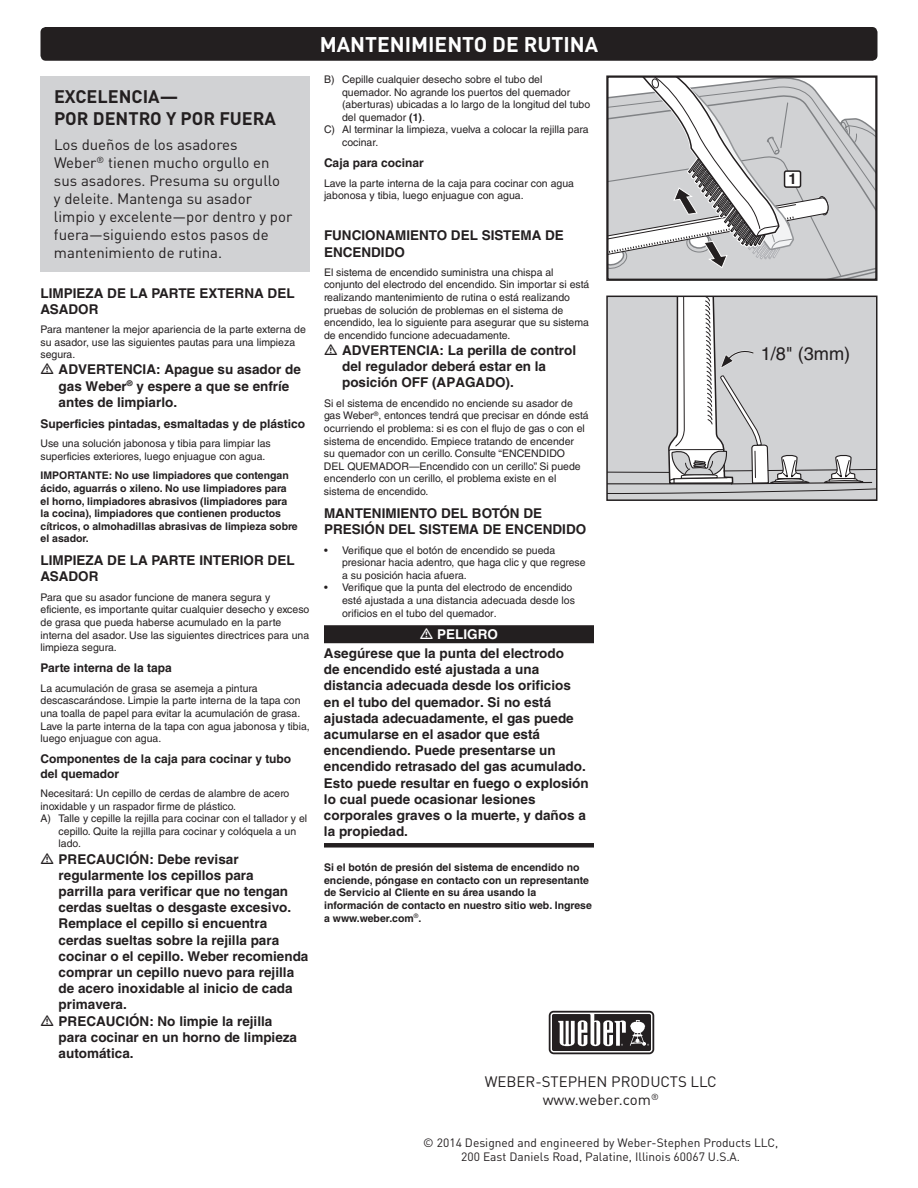
<style>
.page{position:relative;width:918px;height:1188px;background:#fff}
.page>*{position:absolute;margin:0;border:0;box-sizing:border-box;transform-origin:0 0}
.t1{font:700 21px "DIN Pro";color:#fff}
.t2{font:18.15px "Helvetica LT Std";color:#231f20}
.t3{font:700 18px/21.6px "DIN Pro";color:#231f20}
.t4{font:15px/18px "DIN Pro";color:#231f20}
.t5{font:700 15px "Helvetica LT Std";color:#231f20}
.t6{font:700 13.5px/16.2px "Helvetica LT Std";color:#231f20}
.t7{font:700 13.5px "Helvetica LT Std";color:#fff}
.t8{font:700 12px/14.4px "Helvetica LT Std";color:#231f20}
.t9{font:12px/14.4px "DIN Pro";color:#231f20;text-align:center}
.t10{font:10.5px/12.6px "Helvetica LT Std";color:#231f20}
.t11{font:700 10.5px/12.6px "Helvetica LT Std";color:#231f20}
.s1{font-weight:700}
</style>
<div class="page">
<div style="left:41px;top:27px;width:837px;height:34px;background:#231f20;border-radius:5px"></div>
<div style="left:40px;top:76px;width:270px;height:195px;background:#d1d2d4"></div>
<div style="left:324px;top:625px;width:270px;height:18px;background:#231f20"></div>
<div style="left:324px;top:843px;width:270px;height:5px;background:#231f20"></div>
<svg style="left:610px;top:79px;width:264px;height:198px"></svg>
<div style="left:785px;top:171px;width:16px;height:16px;background:#fff;border-radius:2px"></div>
<div style="left:784px;top:170px;width:17px;height:18px;border:2px solid #231f20;border-radius:2px"></div>
<div style="left:606px;top:75px;width:272px;height:206px;border:2px solid #231f20"></div>
<svg style="left:549px;top:1011px;width:105px;height:43px"></svg>
<svg style="left:551px;top:1013px;width:101px;height:39px"></svg>
<svg style="left:609px;top:485px;width:265px;height:10px"></svg>
<svg style="left:609px;top:299px;width:265px;height:186px"></svg>
<div style="left:606px;top:296px;width:271px;height:205px;border:2px solid #231f20"></div>
<h3 class="t3" style="left:54px;top:84px;width:224px">EXCELENCIA—<br>POR DENTRO Y POR FUERA</h3>
<h3 class="t4" style="left:54px;top:134px;width:240px">Los dueños de los asadores<br>Weber<sup>®</sup> tienen mucho orgullo en sus asadores. Presuma su orgullo<br>y deleite. Mantenga su asador limpio y excelente—por dentro y por fuera—siguiendo estos pasos de mantenimiento de rutina.</h3>
<p class="t6" style="left:40px;top:284px;width:256px">LIMPIEZA DE LA PARTE EXTERNA DEL<br>ASADOR</p>
<p class="t10" style="left:40px;top:323px;width:267px">Para mantener la mejor apariencia de la parte externa de su asador, use las siguientes pautas para una limpieza segura.</p>
<p class="t6" style="left:59px;top:361px;width:244px">ADVERTENCIA: Apague su asador de gas Weber<sup>®</sup> y espere a que se enfríe antes de limpiarlo.</p>
<p class="t8" style="left:40px;top:416px;width:266px">Superficies pintadas, esmaltadas y de plástico</p>
<p class="t10" style="left:40px;top:437px;width:232px">Use una solución jabonosa y tibia para limpiar las superficies exteriores, luego enjuague con agua.</p>
<p class="t11" style="left:40px;top:469px;width:259px">IMPORTANTE: No use limpiadores que contengan ácido, aguarrás o xileno. No use limpiadores para el horno, limpiadores abrasivos (limpiadores para la cocina), limpiadores que contienen productos cítricos, o almohadillas abrasivas de limpieza sobre el asador.</p>
<p class="t6" style="left:40px;top:552px;width:256px">LIMPIEZA DE LA PARTE INTERIOR DEL<br>ASADOR</p>
<p class="t10" style="left:40px;top:591px;width:270px">Para que su asador funcione de manera segura y eficiente, es importante quitar cualquier desecho y exceso de grasa que pueda haberse acumulado en la parte interna del asador. Use las siguientes directrices para una limpieza segura.</p>
<p class="t8" style="left:40px;top:661px;width:133px">Parte interna de la tapa</p>
<p class="t10" style="left:40px;top:682px;width:271px">La acumulación de grasa se asemeja a pintura descascarándose. Limpie la parte interna de la tapa con una toalla de papel para evitar la acumulación de grasa.<br>Lave la parte interna de la tapa con agua jabonosa y tibia, luego enjuague con agua.</p>
<p class="t8" style="left:40px;top:752px;width:252px">Componentes de la caja para cocinar y tubo del quemador</p>
<p class="t10" style="left:40px;top:787px;width:250px">Necesitará: Un cepillo de cerdas de alambre de acero</p>
<p class="t10" style="left:40px;top:800px;width:197px">inoxidable y un raspador firme de plástico.</p>
<p class="t10" style="left:40px;top:812px;width:268px">A) Talle y cepille la rejilla para cocinar con el tallador y el</p>
<p class="t10" style="left:59px;top:825px;width:239px">cepillo. Quite la rejilla para cocinar y colóquela a un</p>
<p class="t10" style="left:59px;top:837px;width:24px">lado.</p>
<p class="t6" style="left:59px;top:851px;width:251px">PRECAUCIÓN: Debe revisar regularmente los cepillos para<br>parrilla para verificar que no tengan cerdas sueltas o desgaste excesivo.<br>Remplace el cepillo si encuentra cerdas sueltas sobre la rejilla para cocinar o el cepillo. Weber recomienda comprar un cepillo nuevo para rejilla de acero inoxidable al inicio de cada primavera.<br>PRECAUCIÓN: No limpie la rejilla<br>para cocinar en un horno de limpieza automática.</p>
<h1 class="t1" style="left:320px;top:27px;width:280px">MANTENIMIENTO DE RUTINA</h1>
<p class="t10" style="left:324px;top:73px;width:220px">B) Cepille cualquier desecho sobre el tubo del</p>
<p class="t10" style="left:342px;top:86px;width:230px">quemador. No agrande los puertos del quemador</p>
<p class="t10" style="left:342px;top:98px;width:250px">(aberturas) ubicadas a lo largo de la longitud del tubo</p>
<p class="t10" style="left:342px;top:111px;width:84px">del quemador <span class="s1">(1)</span>.</p>
<p class="t10" style="left:324px;top:123px;width:266px">C) Al terminar la limpieza, vuelva a colocar la rejilla para</p>
<p class="t10" style="left:342px;top:136px;width:38px">cocinar.</p>
<p class="t8" style="left:324px;top:156px;width:101px">Caja para cocinar</p>
<p class="t10" style="left:324px;top:177px;width:252px">Lave la parte interna de la caja para cocinar con agua jabonosa y tibia, luego enjuague con agua.</p>
<p class="t6" style="left:324px;top:227px;width:241px">FUNCIONAMIENTO DEL SISTEMA DE<br>ENCENDIDO</p>
<p class="t10" style="left:324px;top:266px;width:267px">El sistema de encendido suministra una chispa al conjunto del electrodo del encendido. Sin importar si está realizando mantenimiento de rutina o está realizando pruebas de solución de problemas en el sistema de encendido, lea lo siguiente para asegurar que su sistema de encendido funcione adecuadamente.</p>
<p class="t6" style="left:342px;top:342px;width:236px">ADVERTENCIA: La perilla de control del regulador deberá estar en la posición OFF (APAGADO).</p>
<p class="t10" style="left:324px;top:397px;width:266px">Si el sistema de encendido no enciende su asador de gas Weber<sup>®</sup>, entonces tendrá que precisar en dónde está ocurriendo el problema: si es con el flujo de gas o con el sistema de encendido. Empiece tratando de encender<br>su quemador con un cerillo. Consulte “ENCENDIDO<br>DEL QUEMADOR—Encendido con un cerillo”. Si puede encenderlo con un cerillo, el problema existe en el sistema de encendido.</p>
<p class="t6" style="left:324px;top:505px;width:264px">MANTENIMIENTO DEL BOTÓN DE<br>PRESIÓN DEL SISTEMA DE ENCENDIDO</p>
<p class="t10" style="left:342px;top:543px;width:245px;text-indent:-18px">• Verifique que el botón de encendido se pueda presionar hacia adentro, que haga clic y que regrese a su posición hacia afuera.</p>
<p class="t10" style="left:342px;top:581px;width:234px;text-indent:-18px">• Verifique que la punta del electrodo de encendido esté ajustada a una distancia adecuada desde los orificios en el tubo del quemador.</p>
<p class="t7" style="left:437px;top:626px;width:62px">PELIGRO</p>
<p class="t6" style="left:324px;top:645px;width:266px">Asegúrese que la punta del electrodo<br>de encendido esté ajustada a una distancia adecuada desde los orificios en el tubo del quemador. Si no está ajustada adecuadamente, el gas puede acumularse en el asador que está encendiendo. Puede presentarse un encendido retrasado del gas acumulado.<br>Esto puede resultar en fuego o explosión lo cual puede ocasionar lesiones corporales graves o la muerte, y daños a la propiedad.</p>
<p class="t11" style="left:324px;top:861px;width:269px">Si el botón de presión del sistema de encendido no enciende, póngase en contacto con un representante de Servicio al Cliente en su área usando la información de contacto en nuestro sitio web. Ingrese a www.weber.com<sup>®</sup>.</p>
<h3 class="t5" style="left:788px;top:170px;width:10px">1</h3>
<h2 class="t2" style="left:761px;top:343px;width:91px">1/8" (3mm)</h2>
<h3 class="t4" style="left:485px;top:1071px;width:234px;text-align:center">WEBER-STEPHEN PRODUCTS LLC www.weber.com<sup>®</sup></h3>
<p class="t9" style="left:423px;top:1134px;width:356px">© 2014 Designed and engineered by Weber-Stephen Products LLC,<br>200 East Daniels Road, Palatine, Illinois 60067 U.S.A.</p>
</div>
